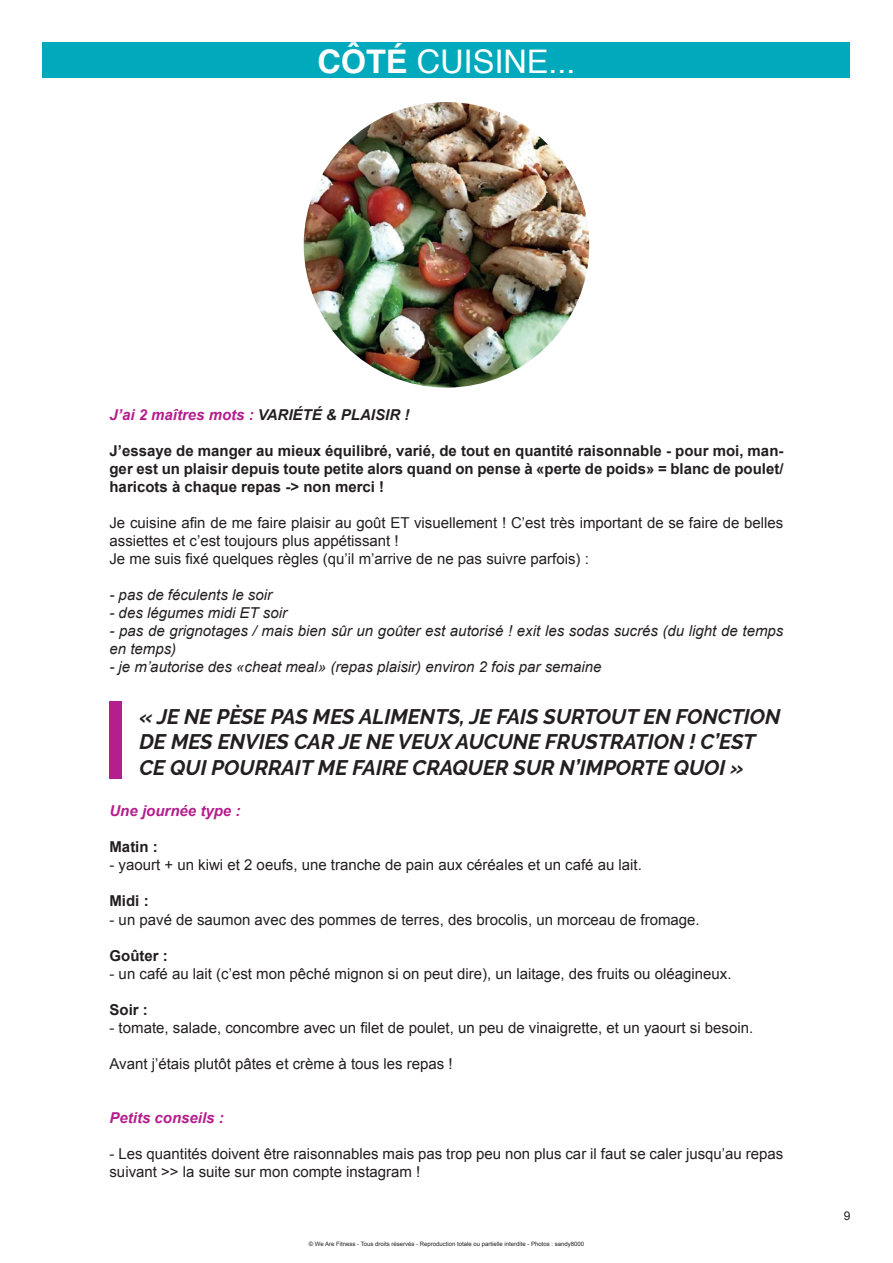
<style>
.page{position:relative;width:893px;height:1263px;background:#fff}
.page>*{position:absolute;margin:0;border:0;box-sizing:border-box;transform-origin:0 0}
.t1{font:32.55px "Helvetica";color:#fff}
.t2{font:italic 700 21px/25.2px "Raleway";color:#231f20}
.t3{font:15px/18px "Arial";color:#231f20}
.t4{font:700 15px/18px "Arial";color:#231f20;text-align:justify}
.t5{font:italic 15px/18px "Arial";color:#231f20}
.t6{font:italic 700 15px "Arial";color:#b41e8d}
.t7{font:12px "Arial";color:#231f20}
.t8{font:6px "Arial";color:#231f20}
.s1{font-weight:700}
.s2{color:#231f20}
</style>
<div class="page">
<div style="left:43px;top:43px;width:807px;height:35px;background:#00aabc"></div>
<img style="left:304px;top:102px;width:285px;height:286px;border-radius:143px">
<div style="left:109px;top:701px;width:13px;height:77px;background:#b41e8d"></div>
<h1 class="t1" style="left:317px;top:36px;width:260px"><span class="s1">CÔTÉ</span> CUISINE...</h1>
<p class="t6" style="left:109px;top:405px;width:301px">J’ai 2 maîtres mots : <span class="s2">VARIÉTÉ &amp; PLAISIR !</span></p>
<p class="t4" style="left:109px;top:443px;width:675px">J’essaye de manger au mieux équilibré, varié, de tout en quantité raisonnable - pour moi, man&shy;ger est un plaisir depuis toute petite alors quand on pense à «perte de poids» = blanc de poulet/ haricots à chaque repas -&gt; non merci !</p>
<p class="t3" style="left:109px;top:514px;width:675px">Je cuisine afin de me faire plaisir au goût ET visuellement ! C’est très important de se faire de belles assiettes et c’est toujours plus appétissant !<br>Je me suis fixé quelques règles (qu’il m’arrive de ne pas suivre parfois) :</p>
<p class="t5" style="left:109px;top:586px;width:164px">- pas de féculents le soir</p>
<p class="t5" style="left:109px;top:604px;width:179px">- des légumes midi ET soir</p>
<p class="t5" style="left:109px;top:622px;width:675px">- pas de grignotages / mais bien sûr un goûter est autorisé ! exit les sodas sucrés (du light de temps en temps)</p>
<p class="t5" style="left:109px;top:658px;width:493px">- je m’autorise des «cheat meal» (repas plaisir) environ 2 fois par semaine</p>
<h2 class="t2" style="left:139px;top:704px;width:643px">« JE NE PÈSE PAS MES ALIMENTS, JE FAIS SURTOUT EN FONCTION<br>DE MES ENVIES CAR JE NE VEUX AUCUNE FRUSTRATION ! C’EST<br>CE QUI POURRAIT ME FAIRE CRAQUER SUR N’IMPORTE QUOI »</h2>
<p class="t6" style="left:109px;top:801px;width:132px">Une journée type :</p>
<p class="t4" style="left:109px;top:839px;width:50px">Matin :</p>
<p class="t3" style="left:109px;top:856px;width:534px">- yaourt + un kiwi et 2 oeufs, une tranche de pain aux céréales et un café au lait.</p>
<p class="t4" style="left:109px;top:893px;width:41px">Midi :</p>
<p class="t3" style="left:109px;top:910px;width:592px">- un pavé de saumon avec des pommes de terres, des brocolis, un morceau de fromage.</p>
<p class="t4" style="left:109px;top:947px;width:60px">Goûter :</p>
<p class="t3" style="left:109px;top:964px;width:623px">- un café au lait (c’est mon pêché mignon si on peut dire), un laitage, des fruits ou oléagineux.</p>
<p class="t4" style="left:109px;top:1001px;width:40px">Soir :</p>
<p class="t3" style="left:109px;top:1018px;width:645px">- tomate, salade, concombre avec un filet de poulet, un peu de vinaigrette, et un yaourt si besoin.</p>
<p class="t3" style="left:109px;top:1054px;width:345px">Avant j’étais plutôt pâtes et crème à tous les repas !</p>
<p class="t6" style="left:109px;top:1107px;width:116px">Petits conseils :</p>
<p class="t3" style="left:109px;top:1144px;width:675px">- Les quantités doivent être raisonnables mais pas trop peu non plus car il faut se caler jusqu’au repas suivant &gt;&gt; la suite sur mon compte instagram !</p>
<p class="t8" style="left:309px;top:1240px;width:277px">© We Are Fitness - Tous droits réservés - Reproduction totale ou partielle interdite - Photos : sandy8000</p>
<p class="t7" style="left:844px;top:1208px;width:8px">9</p>
</div>
